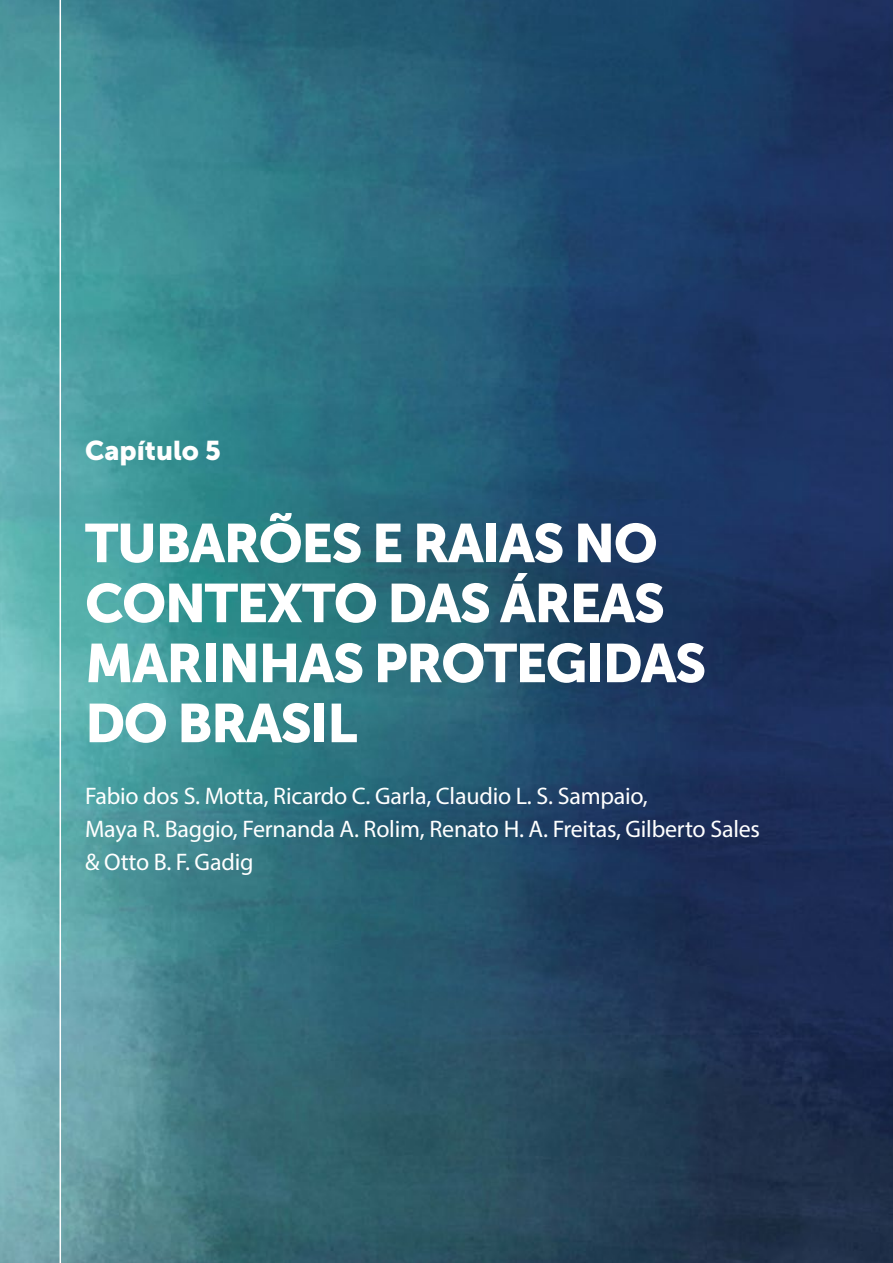
<style>
.page{position:relative;width:893px;height:1263px;background:#fff}
.page>*{position:absolute;margin:0;border:0;box-sizing:border-box;transform-origin:0 0}
.t1{font:54px/60px "Museo Sans 900";letter-spacing:-.03em;color:#fff}
.t2{font:27px "Museo Sans 900";color:#fff}
.t3{font:24px/33px "Myriad Pro";letter-spacing:-.01em;color:#fff}
</style>
<div class="page">
<img style="left:0;top:0;width:893px;height:1263px">
<hr style="left:60px;top:0;width:1px;height:1263px;background:#fff">
<p class="t2" style="left:85px;top:435px;width:137px">Capítulo 5</p>
<h1 class="t1" style="left:85px;top:513px;width:623px">TUBARÕES E RAIAS NO<br>CONTEXTO DAS ÁREAS<br>MARINHAS PROTEGIDAS<br>DO BRASIL</h1>
<p class="t3" style="left:85px;top:779px;width:677px">Fabio dos S. Motta, Ricardo C. Garla, Claudio L. S. Sampaio,<br>Maya R. Baggio, Fernanda A. Rolim, Renato H. A. Freitas, Gilberto Sales &amp; Otto B. F. Gadig</p>
</div>
